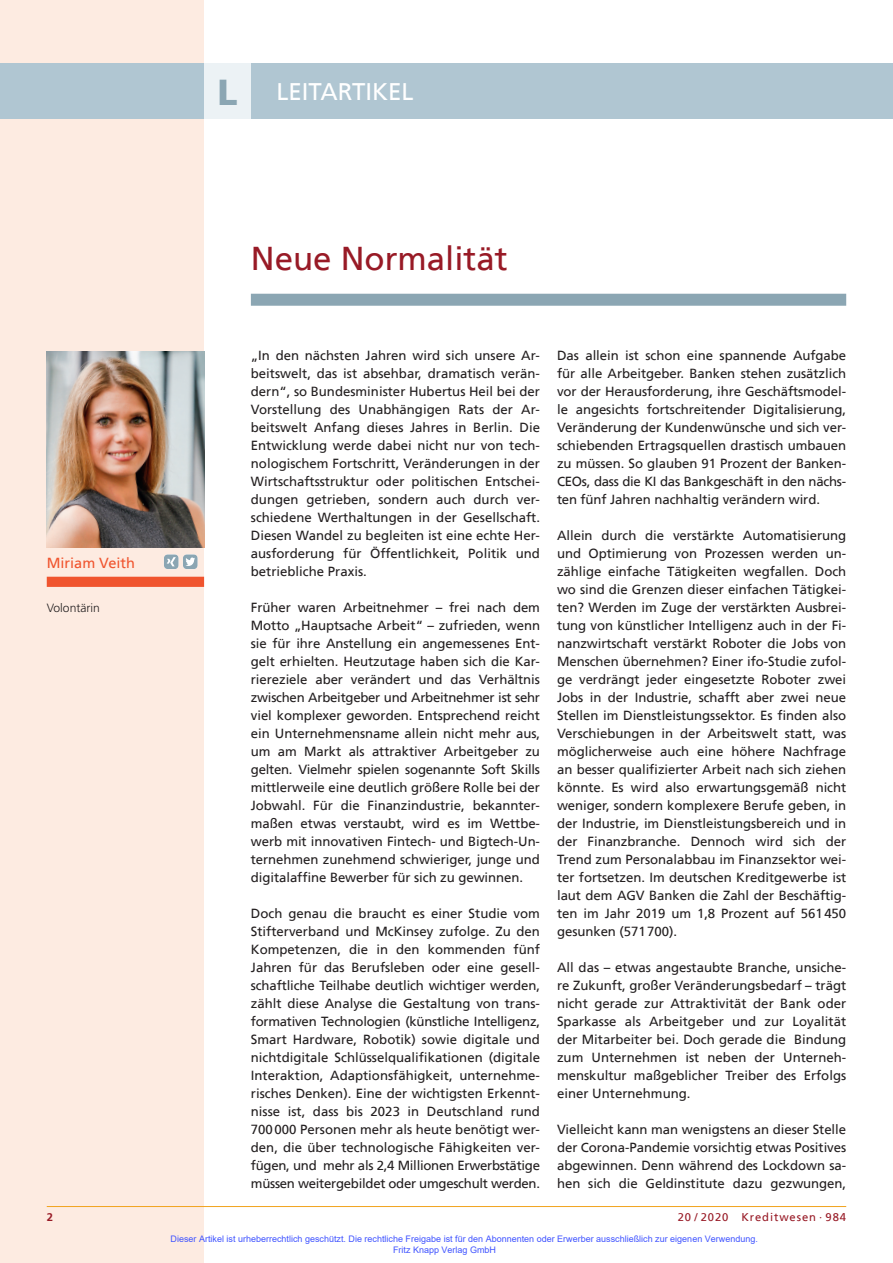
<style>
.page{position:relative;width:893px;height:1263px;background:#fff}
.page>*{position:absolute;margin:0;border:0;box-sizing:border-box;transform-origin:0 0}
.t1{font:33px "Frutiger";color:#981a26}
.t2{font:24px "Frutiger";color:#fff}
.t3{font:14.55px "Frutiger";color:#f0542e}
.t4{font:13.2px/18px "Frutiger";letter-spacing:-.005em;color:#231f20;text-align:justify}
.t5{font:300 12px "Frutiger";color:#231f20}
.t6{font:11.25px "Frutiger";letter-spacing:.08em;color:#981a26}
.t7{font:700 11.25px "Frutiger";color:#981a26}
.t8{font:9px/10.8px "Arial";color:#4054ff}
.s1{font-weight:900;font-size:36px;color:#8ba6b3}
</style>
<div class="page">
<div style="left:0;top:0;width:204px;height:1263px;background:#fdebe1"></div>
<div style="left:0;top:64px;width:893px;height:55px;background:#b0c6d2"></div>
<div style="left:204px;top:64px;width:47px;height:55px;background:#ecf2f5"></div>
<hr style="left:47px;top:1206px;width:799px;height:1px;background:#f1a31e">
<div style="left:251px;top:294px;width:595px;height:12px;background:#8ba6b3"></div>
<div style="left:47px;top:577px;width:157px;height:10px;background:#f0542e"></div>
<img style="left:47px;top:351px;width:157px;height:197px">
<svg style="left:164px;top:554px;width:34px;height:15px"></svg>
<h2 class="t2" style="left:217px;top:81px;width:197px"><span class="s1">L</span> LEITARTIKEL</h2>
<p class="t3" style="left:47px;top:556px;width:90px">Miriam Veith</p>
<p class="t5" style="left:47px;top:601px;width:55px">Volontärin</p>
<h1 class="t1" style="left:251px;top:244px;width:258px">Neue Normalität</h1>
<p class="t4" style="left:251px;top:347px;width:291px">„In den nächsten Jahren wird sich unsere Ar&shy;beitswelt, das ist absehbar, dramatisch verän&shy;dern“, so Bundesminister Hubertus Heil bei der Vorstellung des Unabhängigen Rats der Ar&shy;beitswelt Anfang dieses Jahres in Berlin. Die Entwicklung werde dabei nicht nur von tech&shy;nologischem Fortschritt, Veränderungen in der Wirtschaftsstruktur oder politischen Entschei&shy;dungen getrieben, sondern auch durch ver&shy;schiedene Werthaltungen in der Gesellschaft.<br>Diesen Wandel zu begleiten ist eine echte Her&shy;ausforderung für Öffentlichkeit, Politik und betriebliche Praxis.</p>
<p class="t4" style="left:251px;top:599px;width:291px">Früher waren Arbeitnehmer – frei nach dem Motto „Hauptsache Arbeit“ – zufrieden, wenn sie für ihre Anstellung ein angemessenes Ent&shy;gelt erhielten. Heutzutage haben sich die Kar&shy;riereziele aber verändert und das Verhältnis zwischen Arbeitgeber und Arbeitnehmer ist sehr viel komplexer geworden. Entsprechend reicht ein Unternehmensname allein nicht mehr aus, um am Markt als attraktiver Arbeitgeber zu gelten. Vielmehr spielen sogenannte Soft Skills mittlerweile eine deutlich größere Rolle bei der Jobwahl. Für die Finanzindustrie, bekannter&shy;maßen etwas verstaubt, wird es im Wettbe&shy;werb mit innovativen Fintech- und Bigtech-Un&shy;ternehmen zunehmend schwieriger, junge und digitalaffine Bewerber für sich zu gewinnen.</p>
<p class="t4" style="left:251px;top:905px;width:291px">Doch genau die braucht es einer Studie vom Stifterverband und McKinsey zufolge. Zu den Kompetenzen, die in den kommenden fünf Jahren für das Berufsleben oder eine gesell&shy;schaftliche Teilhabe deutlich wichtiger werden, zählt diese Analyse die Gestaltung von trans&shy;formativen Technologien (künstliche Intelligenz, Smart Hardware, Robotik) sowie digitale und nichtdigitale Schlüsselqualifikationen (digitale Interaktion, Adaptionsfähigkeit, unternehme&shy;risches Denken). Eine der wichtigsten Erkennt&shy;nisse ist, dass bis 2023 in Deutschland rund 700000 Personen mehr als heute benötigt wer&shy;den, die über technologische Fähigkeiten ver&shy;fügen, und mehr als 2,4 Millionen Erwerbstätige müssen weitergebildet oder umgeschult werden.</p>
<p class="t4" style="left:557px;top:347px;width:291px">Das allein ist schon eine spannende Aufgabe für alle Arbeitgeber. Banken stehen zusätzlich vor der Herausforderung, ihre Geschäftsmodel&shy;le angesichts fortschreitender Digitalisierung, Veränderung der Kundenwünsche und sich ver&shy;schiebenden Ertragsquellen drastisch umbauen zu müssen. So glauben 91 Prozent der Banken-CEOs, dass die KI das Bankgeschäft in den nächs&shy;ten fünf Jahren nachhaltig verändern wird.</p>
<p class="t4" style="left:557px;top:527px;width:291px">Allein durch die verstärkte Automatisierung und Optimierung von Prozessen werden un&shy;zählige einfache Tätigkeiten wegfallen. Doch wo sind die Grenzen dieser einfachen Tätigkei&shy;ten? Werden im Zuge der verstärkten Ausbrei&shy;tung von künstlicher Intelligenz auch in der Fi&shy;nanzwirtschaft verstärkt Roboter die Jobs von Menschen übernehmen? Einer ifo-Studie zufol&shy;ge verdrängt jeder eingesetzte Roboter zwei Jobs in der Industrie, schafft aber zwei neue Stellen im Dienstleistungssektor. Es finden also Verschiebungen in der Arbeitswelt statt, was möglicherweise auch eine höhere Nachfrage an besser qualifizierter Arbeit nach sich ziehen könnte. Es wird also erwartungsgemäß nicht weniger, sondern komplexere Berufe geben, in der Industrie, im Dienstleistungsbereich und in der Finanzbranche. Dennoch wird sich der Trend zum Personalabbau im Finanzsektor wei&shy;ter fortsetzen. Im deutschen Kreditgewerbe ist laut dem AGV Banken die Zahl der Beschäftig&shy;ten im Jahr 2019 um 1,8 Prozent auf 561450 gesunken (571700).</p>
<p class="t4" style="left:557px;top:959px;width:291px">All das – etwas angestaubte Branche, unsiche&shy;re Zukunft, großer Veränderungsbedarf – trägt nicht gerade zur Attraktivität der Bank oder Sparkasse als Arbeitgeber und zur Loyalität der Mitarbeiter bei. Doch gerade die Bindung zum Unternehmen ist neben der Unterneh&shy;menskultur maßgeblicher Treiber des Erfolgs einer Unternehmung.</p>
<p class="t4" style="left:557px;top:1121px;width:291px">Vielleicht kann man wenigstens an dieser Stelle der Corona-Pandemie vorsichtig etwas Positives abgewinnen. Denn während des Lockdown sa&shy;hen sich die Geldinstitute dazu gezwungen,</p>
<p class="t7" style="left:47px;top:1211px;width:8px">2</p>
<p class="t6" style="left:678px;top:1211px;width:170px">20 / 2020 Kreditwesen · 984</p>
<p class="t8" style="left:393px;top:1233px;width:366px;text-indent:-223px">Dieser Artikel ist urheberrechtlich geschützt. Die rechtliche Freigabe ist für den Abonnenten oder Erwerber ausschließlich zur eigenen Verwendung.<br>Fritz Knapp Verlag GmbH</p>
</div>
